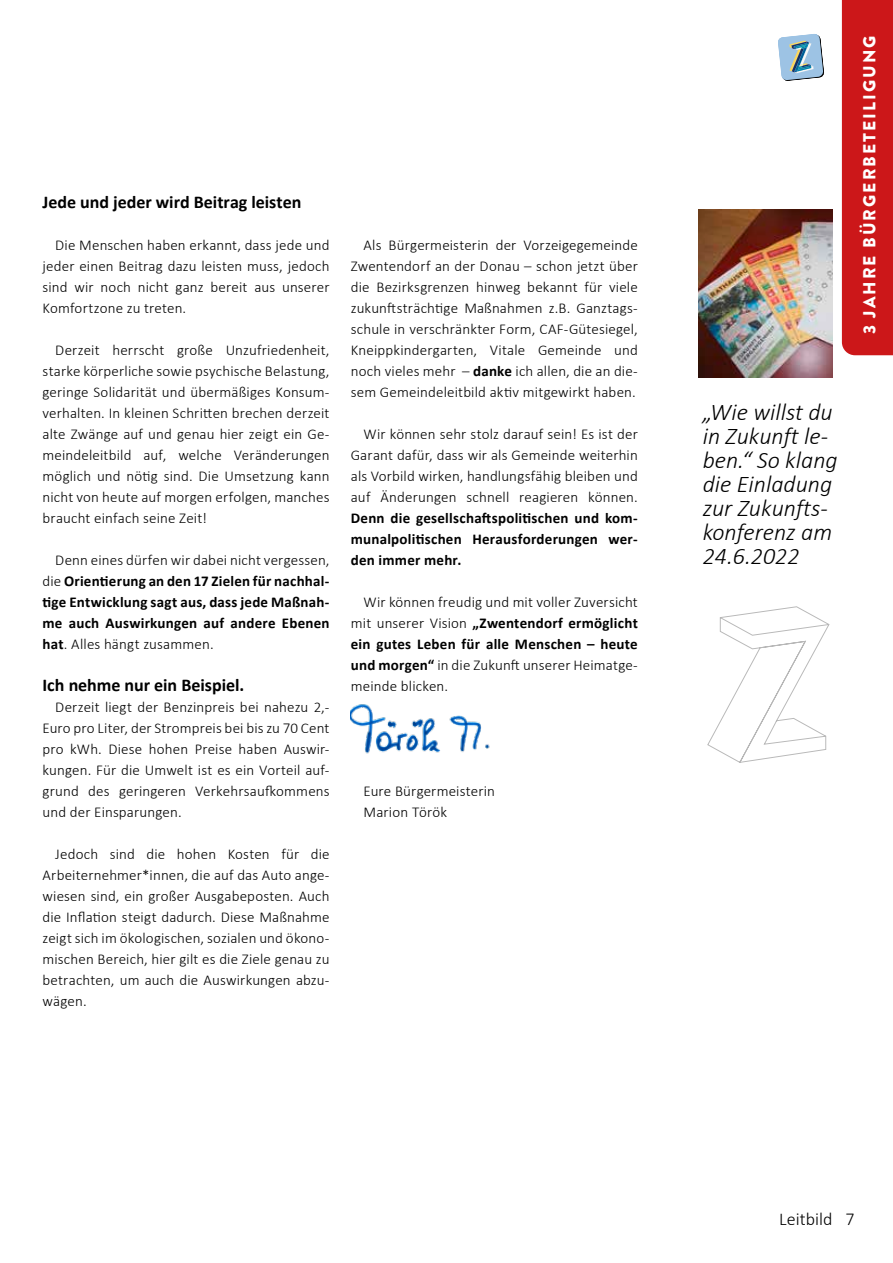
<style>
.page{position:relative;width:893px;height:1263px;background:#fff}
.page>*{position:absolute;margin:0;border:0;box-sizing:border-box;transform-origin:0 0}
.t1{font:italic 300 24px/24px "Calibri";color:#000}
.t2{font:700 18px "Calibri";color:#000}
.t3{font:300 18px "Calibri";letter-spacing:.005em;color:#000}
.t4{font:900 17.4px "Brandon Grotesque";letter-spacing:.115em;color:#fff}
.t5{font:300 15px/21px "Calibri";letter-spacing:.01em;color:#000;text-align:justify}
.t6{font:700 15px/21px "Calibri";letter-spacing:.015em;color:#000;text-align:justify}
.s1{font-weight:300}
.s2{font-weight:700}
</style>
<div class="page">
<svg style="left:778px;top:34px;width:46px;height:47px;background:#9cbbd0"></svg>
<div style="left:842px;top:0;width:51px;height:355px;background:#cc1719"></div>
<img style="left:698px;top:210px;width:135px;height:168px">
<svg style="left:707px;top:606px;width:122px;height:157px"></svg>
<img style="left:350px;top:704px;width:140px;height:50px">
<p class="t2" style="left:43px;top:190px;width:260px">Jede und jeder wird Beitrag leisten</p>
<p class="t5" style="left:43px;top:235px;width:289px;text-indent:13px">Die Menschen haben erkannt, dass jede und jeder einen Beitrag dazu leisten muss, jedoch sind wir noch nicht ganz bereit aus unserer Komfortzone zu treten.</p>
<p class="t5" style="left:43px;top:340px;width:289px;text-indent:13px">Derzeit herrscht große Unzufriedenheit, starke körperliche sowie psychische Belastung, geringe Solidarität und übermäßiges Konsum&shy;verhalten. In kleinen Schritten brechen derzeit alte Zwänge auf und genau hier zeigt ein Ge&shy;meindeleitbild auf, welche Veränderungen möglich und nötig sind. Die Umsetzung kann nicht von heute auf morgen erfolgen, manches braucht einfach seine Zeit!</p>
<p class="t6" style="left:43px;top:550px;width:289px;text-indent:13px"><span class="s1">Denn eines dürfen wir dabei nicht vergessen, die</span> Orientierung an den 17 Zielen für nachhal&shy;tige Entwicklung sagt aus, dass jede Maßnah&shy;me auch Auswirkungen auf andere Ebenen hat<span class="s1">. Alles hängt zusammen.</span></p>
<p class="t2" style="left:43px;top:673px;width:203px">Ich nehme nur ein Beispiel.</p>
<p class="t5" style="left:43px;top:697px;width:289px;text-indent:13px">Derzeit liegt der Benzinpreis bei nahezu 2,- Euro pro Liter, der Strompreis bei bis zu 70 Cent pro kWh. Diese hohen Preise haben Auswir&shy;kungen. Für die Umwelt ist es ein Vorteil auf&shy;grund des geringeren Verkehrsaufkommens und der Einsparungen.</p>
<p class="t5" style="left:43px;top:844px;width:289px;text-indent:13px">Jedoch sind die hohen Kosten für die Arbeiternehmer*innen, die auf das Auto ange&shy;wiesen sind, ein großer Ausgabeposten. Auch die Inflation steigt dadurch. Diese Maßnahme zeigt sich im ökologischen, sozialen und ökono&shy;mischen Bereich, hier gilt es die Ziele genau zu betrachten, um auch die Auswirkungen abzu&shy;wägen.</p>
<p class="t5" style="left:351px;top:235px;width:289px;text-indent:13px">Als Bürgermeisterin der Vorzeigegemeinde Zwentendorf an der Donau – schon jetzt über die Bezirksgrenzen hinweg bekannt für viele zukunftsträchtige Maßnahmen z.B. Ganztags&shy;schule in verschränkter Form, CAF-Gütesiegel, Kneippkindergarten, Vitale Gemeinde und noch vieles mehr – <span class="s2">danke</span> ich allen, die an die&shy;sem Gemeindeleitbild aktiv mitgewirkt haben.</p>
<p class="t5" style="left:351px;top:424px;width:289px;text-indent:13px">Wir können sehr stolz darauf sein! Es ist der Garant dafür, dass wir als Gemeinde weiterhin als Vorbild wirken, handlungsfähig bleiben und auf Änderungen schnell reagieren können.</p>
<p class="t6" style="left:351px;top:508px;width:289px">Denn die gesellschaftspolitischen und kom&shy;munalpolitischen Herausforderungen wer&shy;den immer mehr.</p>
<p class="t5" style="left:351px;top:592px;width:289px;text-indent:13px">Wir können freudig und mit voller Zuversicht mit unserer Vision <span class="s2">„Zwentendorf ermöglicht ein gutes Leben für alle Menschen – heute und morgen“</span> in die Zukunft unserer Heimatge&shy;meinde blicken.</p>
<p class="t5" style="left:364px;top:781px;width:133px">Eure Bürgermeisterin<br>Marion Török</p>
<p class="t4" style="left:857px;top:334px;width:300px;rotate:-90deg">3 JAHRE BÜRGERBETEILIGUNG</p>
<h1 class="t1" style="left:703px;top:400px;width:137px">„Wie willst du in Zukunft le&shy;ben.“ So klang die Einladung zur Zukunfts&shy;konferenz am<br>24.6.2022</h1>
<p class="t3" style="left:779px;top:1208px;width:77px">Leitbild 7</p>
</div>
